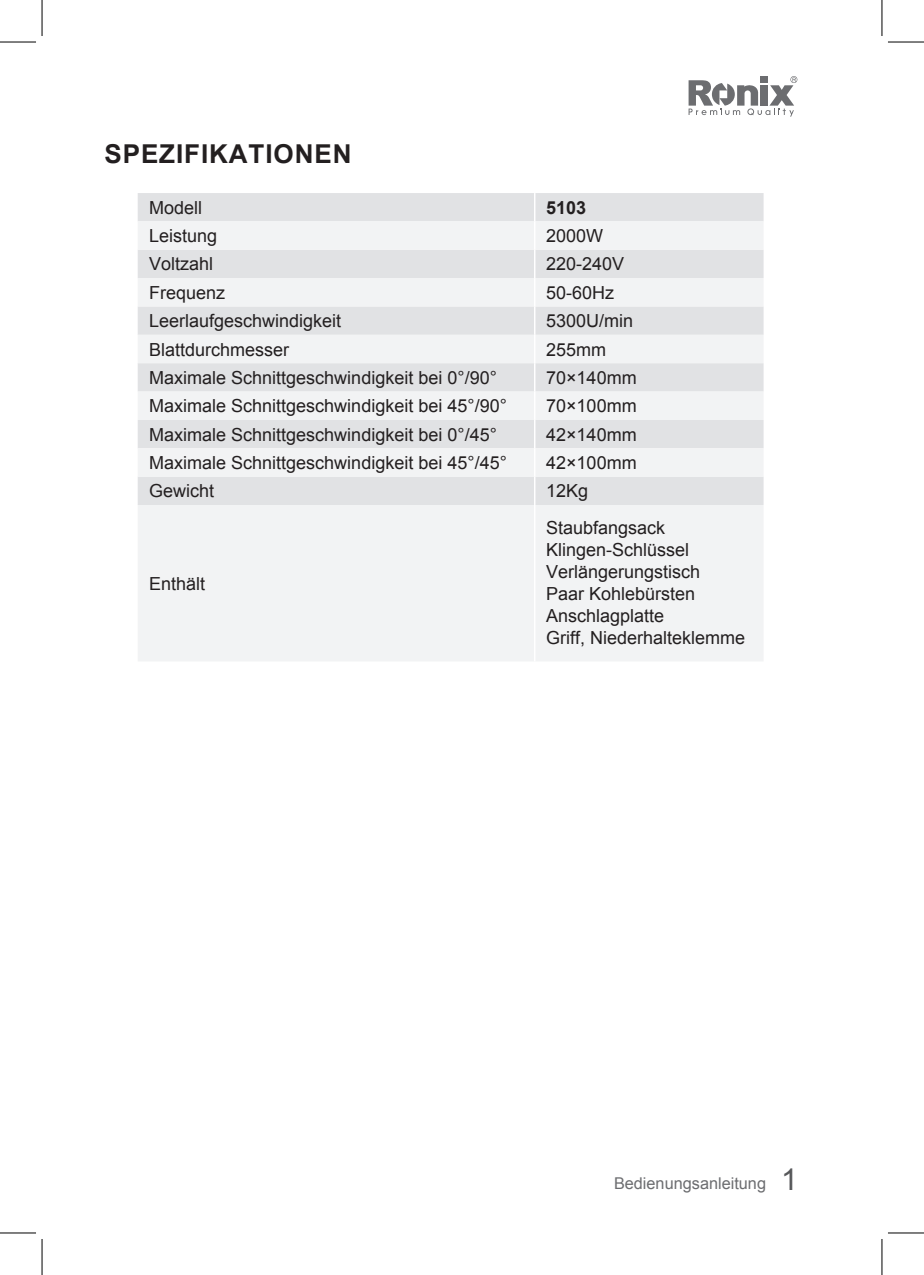
<style>
.page{position:relative;width:924px;height:1275px;background:#fff}
.page>*{position:absolute;margin:0;border:0;box-sizing:border-box;transform-origin:0 0}
.t1{font:700 26px "Arial";letter-spacing:.035em;color:#231f20}
.t2{font:18px/22px "Arial";color:#231f20}
.t3{font:700 18px "Arial";color:#231f20}
.t4{font:16.2px "Arial";color:#6c6d70}
.s1{font-size:30.6px;color:#fff}
.s2{font-size:30px;color:#57585a}
</style>
<div class="page">
<svg style="left:688px;top:76px;width:109px;height:41px"></svg>
<div style="left:760px;top:76px;width:7px;height:7px;background:#6c6d70"></div>
<div style="left:138px;top:193px;width:625px;height:28px;background:#e1e2e4"></div>
<svg style="left:138px;top:221px;width:625px;height:440px;fill:#f2f3f4"></svg>
<hr style="left:533px;top:193px;width:2px;height:28px;background:#fff">
<hr style="left:533px;top:221px;width:2px;height:29px;background:#fff">
<hr style="left:533px;top:250px;width:2px;height:28px;background:#fff">
<hr style="left:533px;top:278px;width:2px;height:28px;background:#fff">
<hr style="left:533px;top:306px;width:2px;height:29px;background:#fff">
<hr style="left:533px;top:335px;width:2px;height:28px;background:#fff">
<hr style="left:533px;top:363px;width:2px;height:28px;background:#fff">
<hr style="left:533px;top:391px;width:2px;height:29px;background:#fff">
<hr style="left:533px;top:420px;width:2px;height:28px;background:#fff">
<hr style="left:533px;top:448px;width:2px;height:28px;background:#fff">
<hr style="left:533px;top:476px;width:2px;height:29px;background:#fff">
<hr style="left:533px;top:505px;width:2px;height:156px;background:#fff">
<hr style="left:0;top:42px;width:36px;height:1px;background:#000">
<hr style="left:887px;top:42px;width:36px;height:1px;background:#000">
<hr style="left:0;top:1232px;width:36px;height:1px;background:#000">
<hr style="left:887px;top:1232px;width:36px;height:1px;background:#000">
<hr style="left:42px;top:0;width:1px;height:36px;background:#000">
<hr style="left:42px;top:1239px;width:1px;height:36px;background:#000">
<hr style="left:881px;top:0;width:1px;height:36px;background:#000">
<hr style="left:881px;top:1239px;width:1px;height:36px;background:#000">
<h1 class="t1" style="left:104px;top:136px;width:248px">SPEZIFIKATIONEN</h1>
<p class="t2" style="left:149px;top:196px;width:55px">Modell</p>
<p class="t3" style="left:546px;top:195px;width:42px">5103</p>
<p class="t2" style="left:149px;top:225px;width:70px">Leistung</p>
<p class="t2" style="left:546px;top:225px;width:59px">2000W</p>
<p class="t2" style="left:149px;top:253px;width:66px">Voltzahl</p>
<p class="t2" style="left:546px;top:253px;width:80px">220-240V</p>
<p class="t2" style="left:149px;top:281px;width:78px">Frequenz</p>
<p class="t2" style="left:546px;top:281px;width:70px">50-60Hz</p>
<p class="t2" style="left:149px;top:310px;width:194px">Leerlaufgeschwindigkeit</p>
<p class="t2" style="left:546px;top:310px;width:89px">5300U/min</p>
<p class="t2" style="left:149px;top:338px;width:142px">Blattdurchmesser</p>
<p class="t2" style="left:546px;top:338px;width:62px">255mm</p>
<p class="t2" style="left:149px;top:366px;width:349px">Maximale Schnittgeschwindigkeit bei 0°/90°</p>
<p class="t2" style="left:546px;top:366px;width:92px">70×140mm</p>
<p class="t2" style="left:149px;top:395px;width:359px">Maximale Schnittgeschwindigkeit bei 45°/90°</p>
<p class="t2" style="left:546px;top:395px;width:92px">70×100mm</p>
<p class="t2" style="left:149px;top:423px;width:349px">Maximale Schnittgeschwindigkeit bei 0°/45°</p>
<p class="t2" style="left:546px;top:423px;width:92px">42×140mm</p>
<p class="t2" style="left:149px;top:451px;width:359px">Maximale Schnittgeschwindigkeit bei 45°/45°</p>
<p class="t2" style="left:546px;top:451px;width:92px">42×100mm</p>
<p class="t2" style="left:149px;top:480px;width:67px">Gewicht</p>
<p class="t2" style="left:546px;top:480px;width:44px">12Kg</p>
<p class="t2" style="left:149px;top:572px;width:58px">Enthält</p>
<p class="t2" style="left:546px;top:516px;width:201px">Staubfangsack<br>Klingen-Schlüssel<br>Verlängerungstisch<br>Paar Kohlebürsten<br>Anschlagplatte<br>Griff, Niederhalteklemme</p>
<p class="t4" style="left:613px;top:1172px;width:185px">Bedienungsanleitung <span class="s1">|</span><span class="s2">1</span></p>
</div>
